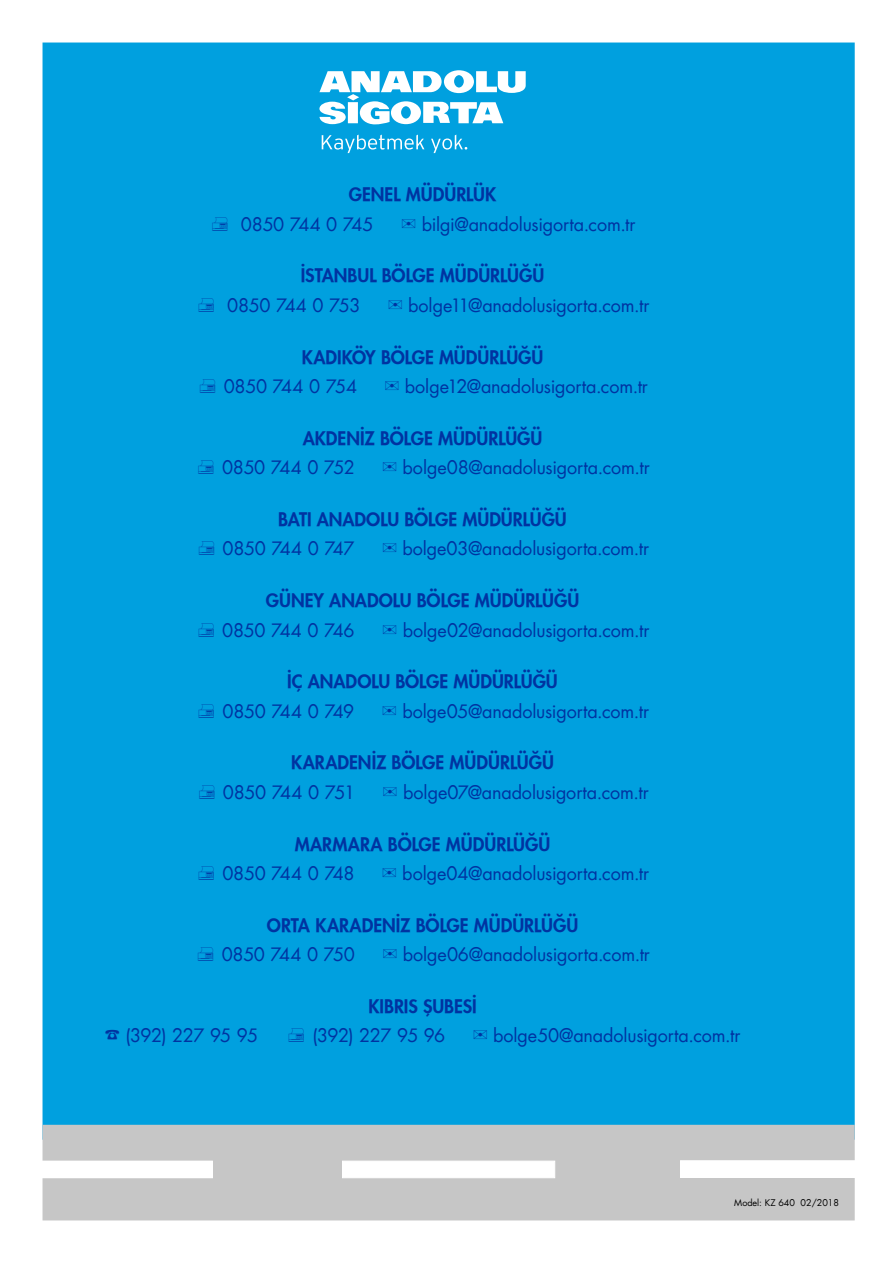
<style>
.page{position:relative;width:893px;height:1263px;background:#fff}
.page>*{position:absolute;margin:0;border:0;box-sizing:border-box;transform-origin:0 0}
.t1{font:18px "Futura";letter-spacing:-.01em;color:#0033a1}
.t2{font:800 18px "Futura";color:#0033a1}
.t3{font:18px "Futura";letter-spacing:-.035em;color:#0033a1}
.t4{font:9px "Futura";color:#000}
</style>
<div class="page">
<div style="left:43px;top:43px;width:812px;height:1097px;background:#00a0df;border:2px solid #00a0df"></div>
<svg style="left:319px;top:70px;width:207px;height:54px"></svg>
<svg style="left:322px;top:135px;width:145px;height:18px"></svg>
<div style="left:43px;top:1125px;width:812px;height:95px;background:#c6c6c6"></div>
<div style="left:0;top:1161px;width:212px;height:17px;background:#fff"></div>
<div style="left:342px;top:1161px;width:213px;height:17px;background:#fff"></div>
<div style="left:681px;top:1161px;width:212px;height:16px;background:#fff"></div>
<div style="left:680px;top:1160px;width:213px;height:17px;border:1px solid #fff"></div>
<p class="t2" style="left:349px;top:183px;width:149px">GENEL MÜDÜRLÜK</p>
<p class="t1" style="left:241px;top:212px;width:134px">0850 744 0 745</p>
<p class="t1" style="left:401px;top:212px;width:236px">✉ bilgi@anadolusigorta.com.tr</p>
<p class="t2" style="left:301px;top:264px;width:245px">İSTANBUL BÖLGE MÜDÜRLÜĞÜ</p>
<p class="t1" style="left:227px;top:293px;width:135px">0850 744 0 753</p>
<p class="t1" style="left:388px;top:293px;width:263px">✉ bolge11@anadolusigorta.com.tr</p>
<p class="t2" style="left:302px;top:345px;width:243px">KADIKÖY BÖLGE MÜDÜRLÜĞÜ</p>
<p class="t1" style="left:224px;top:374px;width:135px">0850 744 0 754</p>
<p class="t1" style="left:385px;top:374px;width:265px">✉ bolge12@anadolusigorta.com.tr</p>
<p class="t2" style="left:303px;top:426px;width:241px">AKDENİZ BÖLGE MÜDÜRLÜĞÜ</p>
<p class="t1" style="left:222px;top:455px;width:134px">0850 744 0 752</p>
<p class="t1" style="left:383px;top:455px;width:269px">✉ bolge08@anadolusigorta.com.tr</p>
<p class="t2" style="left:278px;top:507px;width:290px">BATI ANADOLU BÖLGE MÜDÜRLÜĞÜ</p>
<p class="t1" style="left:223px;top:536px;width:134px">0850 744 0 747</p>
<p class="t1" style="left:382px;top:536px;width:268px">✉ bolge03@anadolusigorta.com.tr</p>
<p class="t2" style="left:266px;top:588px;width:315px">GÜNEY ANADOLU BÖLGE MÜDÜRLÜĞÜ</p>
<p class="t1" style="left:222px;top:617px;width:134px">0850 744 0 746</p>
<p class="t1" style="left:382px;top:617px;width:268px">✉ bolge02@anadolusigorta.com.tr</p>
<p class="t2" style="left:287px;top:669px;width:272px">İÇ ANADOLU BÖLGE MÜDÜRLÜĞÜ</p>
<p class="t1" style="left:223px;top:699px;width:133px">0850 744 0 749</p>
<p class="t1" style="left:382px;top:699px;width:269px">✉ bolge05@anadolusigorta.com.tr</p>
<p class="t2" style="left:291px;top:751px;width:264px">KARADENİZ BÖLGE MÜDÜRLÜĞÜ</p>
<p class="t1" style="left:223px;top:780px;width:134px">0850 744 0 751</p>
<p class="t1" style="left:383px;top:780px;width:267px">✉ bolge07@anadolusigorta.com.tr</p>
<p class="t2" style="left:295px;top:832px;width:257px">MARMARA BÖLGE MÜDÜRLÜĞÜ</p>
<p class="t1" style="left:222px;top:861px;width:134px">0850 744 0 748</p>
<p class="t1" style="left:382px;top:861px;width:269px">✉ bolge04@anadolusigorta.com.tr</p>
<p class="t2" style="left:267px;top:913px;width:313px">ORTA KARADENİZ BÖLGE MÜDÜRLÜĞÜ</p>
<p class="t1" style="left:222px;top:942px;width:135px">0850 744 0 750</p>
<p class="t1" style="left:383px;top:942px;width:269px">✉ bolge06@anadolusigorta.com.tr</p>
<p class="t2" style="left:368px;top:994px;width:110px">KIBRIS ŞUBESİ</p>
<p class="t3" style="left:105px;top:1023px;width:155px">☎ (392) 227 95 95</p>
<p class="t3" style="left:312px;top:1023px;width:134px">(392) 227 95 96</p>
<p class="t1" style="left:473px;top:1023px;width:269px">✉ bolge50@anadolusigorta.com.tr</p>
<p class="t4" style="left:734px;top:1196px;width:106px">Model: KZ 640 02/2018</p>
</div>
